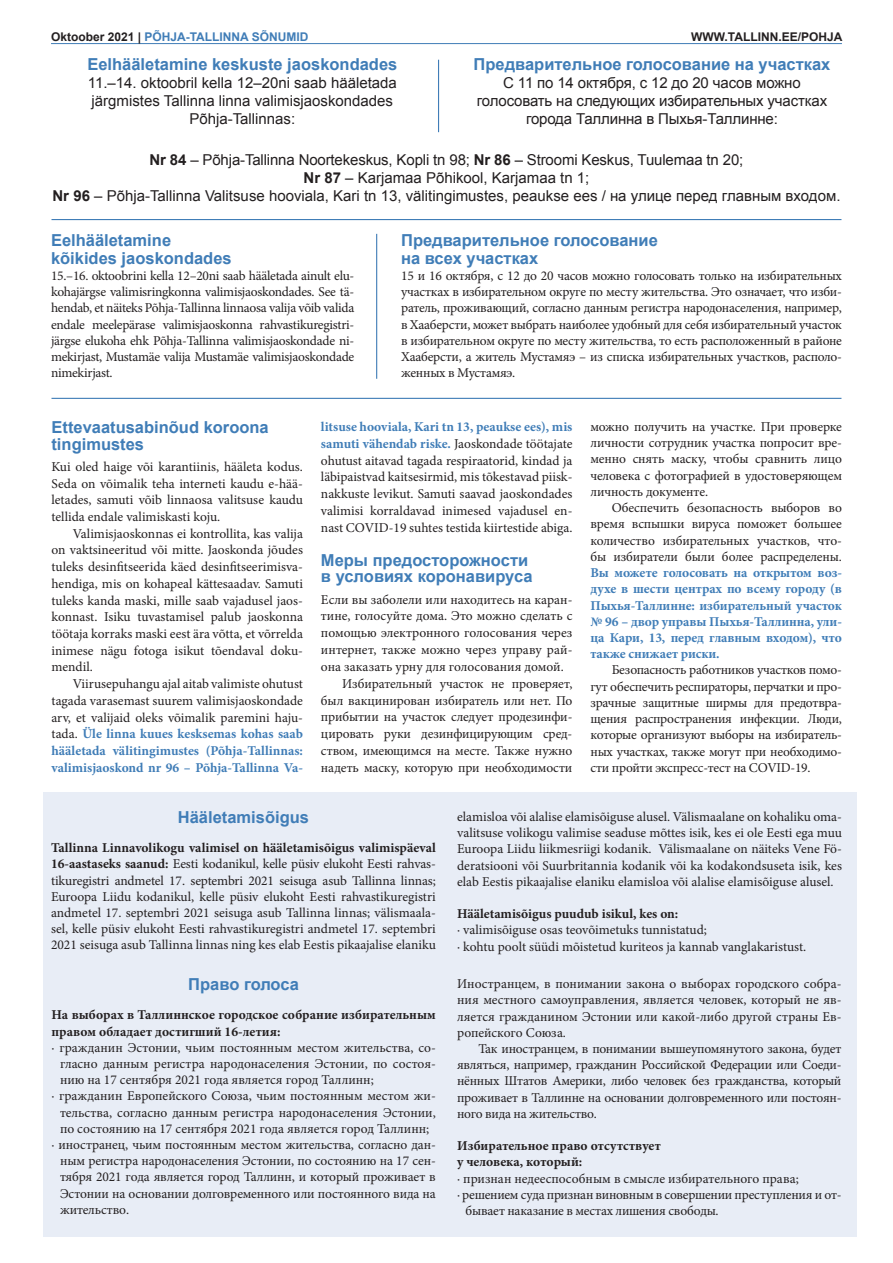
<style>
.page{position:relative;width:893px;height:1263px;background:#fff}
.page>*{position:absolute;margin:0;border:0;box-sizing:border-box;transform-origin:0 0}
.t1{font:700 16.5px/18px "Arial";color:#407db7}
.t2{font:15px/18px "Arial";color:#231f20;text-align:center}
.t3{font:13.5px/16.2px "Minion Pro";letter-spacing:-.005em;color:#231f20;text-align:justify}
.t4{font:700 13.5px/16.2px "Minion Pro";letter-spacing:-.01em;color:#407db7;text-align:justify}
.t5{font:700 13.5px/16.2px "Minion Pro";color:#231f20}
.t6{font:700 12px "Arial";color:#407db7}
.t7{font:700 12px "Arial";color:#231f20}
.s1{color:#231f20}
.s2{font-weight:700}
.s3{font-weight:700;color:#407db7}
</style>
<div class="page">
<div style="left:43px;top:792px;width:813px;height:444px;background:#e8edf6"></div>
<hr style="left:51px;top:219px;width:790px;height:1px;background:#407db7">
<hr style="left:51px;top:398px;width:790px;height:1px;background:#407db7">
<hr style="left:376px;top:234px;width:1px;height:145px;background:#407db7">
<hr style="left:438px;top:60px;width:1px;height:72px;background:#407db7">
<hr style="left:51px;top:43px;width:791px;height:1px;background:#407db7">
<p class="t6" style="left:51px;top:29px;width:259px"><span class="s1">Oktoober 2021 |</span> PÕHJA-TALLINNA SÕNUMID</p>
<p class="t7" style="left:691px;top:29px;width:153px">WWW.TALLINN.EE/POHJA</p>
<p class="t1" style="left:87px;top:56px;width:311px">Eelhääletamine keskuste jaoskondades</p>
<p class="t2" style="left:88px;top:74px;width:311px">11.–14. oktoobril kella 12–20ni saab hääletada järgmistes Tallinna linna valimisjaoskondades<br>Põhja-Tallinnas:</p>
<p class="t1" style="left:474px;top:56px;width:358px">Предварительное голосование на участках</p>
<p class="t2" style="left:477px;top:74px;width:352px">С 11 по 14 октября, с 12 до 20 часов можно голосовать на следующих избирательных участках города Таллинна в Пыхья-Таллинне:</p>
<p class="t2" style="left:52px;top:150px;width:789px"><span class="s2">Nr 84</span> – Põhja-Tallinna Noortekeskus, Kopli tn 98; <span class="s2">Nr 86</span> – Stroomi Keskus, Tuulemaa tn 20;<br><span class="s2">Nr 87</span> – Karjamaa Põhikool, Karjamaa tn 1;<br><span class="s2">Nr 96</span> – Põhja-Tallinna Valitsuse hooviala, Kari tn 13, välitingimustes, peaukse ees / на улице перед главным входом.</p>
<p class="t1" style="left:401px;top:232px;width:258px">Предварительное голосование на всех участках</p>
<p class="t3" style="left:401px;top:268px;width:442px">15 и 16 октября, с 12 до 20 часов можно голосовать только на избирательных участках в избирательном округе по месту жительства. Это означает, что изби&shy;ратель, проживающий, согласно данным регистра народонаселения, например, в Хааберсти, может выбрать наиболее удобный для себя избирательный участок в избирательном округе по месту жительства, то есть расположенный в районе Хааберсти, а житель Мустамяэ – из списка избирательных участков, располо&shy;женных в Мустамяэ.</p>
<p class="t1" style="left:51px;top:232px;width:182px">Eelhääletamine kõikides jaoskondades</p>
<p class="t3" style="left:51px;top:268px;width:305px">15.–16. oktoobrini kella 12–20ni saab hääletada ainult elu&shy;kohajärgse valimisringkonna valimisjaoskondades. See tä&shy;hendab, et näiteks Põhja-Tallinna linnaosa valija võib valida endale meelepärase valimisjaoskonna rahvastikuregistri&shy;järgse elukoha ehk Põhja-Tallinna valimisjaoskondade ni&shy;mekirjast, Mustamäe valija Mustamäe valimisjaoskondade nimekirjast.</p>
<p class="t1" style="left:51px;top:420px;width:219px;line-height:16.6px">Ettevaatusabinõud koroona tingimustes</p>
<p class="t3" style="left:51px;top:458px;width:253px;line-height:16.6px">Kui oled haige või karantiinis, hääleta kodus.<br>Seda on võimalik teha interneti kaudu e-hää&shy;letades, samuti võib linnaosa valitsuse kaudu tellida endale valimiskasti koju.</p>
<p class="t3" style="left:51px;top:525px;width:253px;line-height:16.6px;text-indent:21px">Valimisjaoskonnas ei kontrollita, kas valija on vaktsineeritud või mitte. Jaoskonda jõudes tuleks desinfitseerida käed desinfitseerimisva&shy;hendiga, mis on kohapeal kättesaadav. Samuti tuleks kanda maski, mille saab vajadusel jaos&shy;konnast. Isiku tuvastamisel palub jaoskonna töötaja korraks maski eest ära võtta, et võrrelda inimese nägu fotoga isikut tõendaval doku&shy;mendil.</p>
<p class="t3" style="left:51px;top:676px;width:253px;line-height:16.6px;text-indent:21px">Viirusepuhangu ajal aitab valimiste ohutust tagada varasemast suurem valimisjaoskondade arv, et valijaid oleks võimalik paremini haju&shy;tada. <span class="s3">Üle linna kuues kesksemas kohas saab hääletada välitingimustes (Põhja-Tallinnas: valimisjaoskond nr 96 – Põhja-Tallinna Va-</span></p>
<p class="t3" style="left:321px;top:418px;width:253px;line-height:16.8px"><span class="s3">litsuse hooviala, Kari tn 13, peaukse ees), mis samuti vähendab riske.</span> Jaoskondade töötajate ohutust aitavad tagada respiraatorid, kindad ja läbipaistvad kaitsesirmid, mis tõkestavad piisk&shy;nakkuste levikut. Samuti saavad jaoskondades valimisi korraldavad inimesed vajadusel en&shy;nast COVID-19 suhtes testida kiirtestide abiga.</p>
<p class="t1" style="left:321px;top:552px;width:213px;line-height:16.8px">Меры предосторожности в условиях коронавируса</p>
<p class="t3" style="left:321px;top:591px;width:253px">Если вы заболели или находитесь на каран-</p>
<p class="t3" style="left:321px;top:608px;width:253px">тине, голосуйте дома. Это можно сделать с</p>
<p class="t3" style="left:321px;top:625px;width:253px">помощью электронного голосования через</p>
<p class="t3" style="left:321px;top:642px;width:253px">интернет, также можно через управу рай-</p>
<p class="t3" style="left:321px;top:658px;width:244px">она заказать урну для голосования домой.</p>
<p class="t3" style="left:342px;top:675px;width:232px">Избирательный участок не проверяет,</p>
<p class="t3" style="left:321px;top:692px;width:253px">был вакцинирован избиратель или нет. По</p>
<p class="t3" style="left:321px;top:709px;width:253px">прибытии на участок следует продезинфи-</p>
<p class="t3" style="left:321px;top:726px;width:253px">цировать руки дезинфицирующим сред-</p>
<p class="t3" style="left:321px;top:743px;width:253px">ством, имеющимся на месте. Также нужно</p>
<p class="t3" style="left:321px;top:759px;width:253px">надеть маску, которую при необходимости</p>
<p class="t3" style="left:590px;top:419px;width:253px">можно получить на участке. При проверке личности сотрудник участка попросит вре&shy;менно снять маску, чтобы сравнить лицо человека с фотографией в удостоверяющем личность документе.</p>
<p class="t3" style="left:590px;top:500px;width:253px;text-indent:21px">Обеспечить безопасность выборов во время вспышки вируса поможет большее количество избирательных участков, что&shy;бы избиратели были более распределены.</p>
<p class="t4" style="left:590px;top:564px;width:253px">Вы можете голосовать на открытом воз&shy;духе в шести центрах по всему городу (в Пыхья-Таллинне: избирательный участок № 96 – двор управы Пыхья-Таллинна, ули&shy;ца Кари, 13, перед главным входом), что также снижает риски.</p>
<p class="t3" style="left:590px;top:662px;width:253px;text-indent:21px">Безопасность работников участков помо&shy;гут обеспечить респираторы, перчатки и про&shy;зрачные защитные ширмы для предотвра&shy;щения распространения инфекции. Люди, которые организуют выборы на избиратель&shy;ных участках, также могут при необходимо&shy;сти пройти экспресс-тест на COVID-19.</p>
<p class="t1" style="left:178px;top:809px;width:133px">Hääletamisõigus</p>
<p class="t3" style="left:51px;top:840px;width:386px"><span class="s2">Tallinna Linnavolikogu valimisel on hääletamisõigus valimispäeval 16-aastaseks saanud:</span> Eesti kodanikul, kelle püsiv elukoht Eesti rahvas&shy;tikuregistri andmetel 17. septembri 2021 seisuga asub Tallinna linnas; Euroopa Liidu kodanikul, kelle püsiv elukoht Eesti rahvastikuregistri andmetel 17. septembri 2021 seisuga asub Tallinna linnas; välismaala&shy;sel, kelle püsiv elukoht Eesti rahvastikuregistri andmetel 17. septembri 2021 seisuga asub Tallinna linnas ning kes elab Eestis pikaajalise elaniku</p>
<p class="t1" style="left:188px;top:976px;width:112px">Право голоса</p>
<p class="t5" style="left:51px;top:1007px;width:386px">На выборах в Таллиннское городское собрание избирательным правом обладает достигший 16-летия:</p>
<p class="t3" style="left:51px;top:1039px;width:386px">· гражданин Эстонии, чьим постоянным местом жительства, со-</p>
<p class="t3" style="left:60px;top:1056px;width:377px">гласно данным регистра народонаселения Эстонии, по состоя-</p>
<p class="t3" style="left:60px;top:1072px;width:315px">нию на 17 сентября 2021 года является город Таллинн;</p>
<p class="t3" style="left:51px;top:1088px;width:386px">· гражданин Европейского Союза, чьим постоянным местом жи-</p>
<p class="t3" style="left:60px;top:1104px;width:377px">тельства, согласно данным регистра народонаселения Эстонии,</p>
<p class="t3" style="left:60px;top:1120px;width:371px">по состоянию на 17 сентября 2021 года является город Таллинн;</p>
<p class="t3" style="left:51px;top:1137px;width:386px">· иностранец, чьим постоянным местом жительства, согласно дан-</p>
<p class="t3" style="left:60px;top:1153px;width:377px">ным регистра народонаселения Эстонии, по состоянию на 17 сен-</p>
<p class="t3" style="left:60px;top:1169px;width:377px">тября 2021 года является город Таллинн, и который проживает в</p>
<p class="t3" style="left:60px;top:1185px;width:377px">Эстонии на основании долговременного или постоянного вида на</p>
<p class="t3" style="left:60px;top:1201px;width:71px">жительство.</p>
<p class="t3" style="left:457px;top:809px;width:386px">elamisloa või alalise elamisõiguse alusel. Välismaalane on kohaliku oma&shy;valitsuse volikogu valimise seaduse mõttes isik, kes ei ole Eesti ega muu Euroopa Liidu liikmesriigi kodanik. Välismaalane on näiteks Vene Fö&shy;deratsiooni või Suurbritannia kodanik või ka kodakondsuseta isik, kes elab Eestis pikaajalise elaniku elamisloa või alalise elamisõiguse alusel.</p>
<p class="t5" style="left:457px;top:905px;width:223px">Hääletamisõigus puudub isikul, kes on:</p>
<p class="t3" style="left:457px;top:922px;width:351px">· valimisõiguse osas teovõimetuks tunnistatud;<br>· kohtu poolt süüdi mõistetud kuriteos ja kannab vanglakaristust.</p>
<p class="t3" style="left:457px;top:976px;width:386px">Иностранцем, в понимании закона о выборах городского собра&shy;ния местного самоуправления, является человек, который не яв&shy;ляется гражданином Эстонии или какой-либо другой страны Ев&shy;ропейского Союза.</p>
<p class="t3" style="left:457px;top:1041px;width:386px;text-indent:21px">Так иностранцем, в понимании вышеупомянутого закона, будет являться, например, гражданин Российской Федерации или Соеди&shy;нённых Штатов Америки, либо человек без гражданства, который проживает в Таллинне на основании долговременного или постоян&shy;ного вида на жительство.</p>
<p class="t5" style="left:457px;top:1138px;width:205px">Избирательное право отсутствует у человека, который:</p>
<p class="t3" style="left:457px;top:1170px;width:343px">· признан недееспособным в смысле избирательного права;</p>
<p class="t3" style="left:457px;top:1186px;width:386px">· решением суда признан виновным в совершении преступления и от-</p>
<p class="t3" style="left:466px;top:1203px;width:255px">бывает наказание в местах лишения свободы.</p>
</div>
